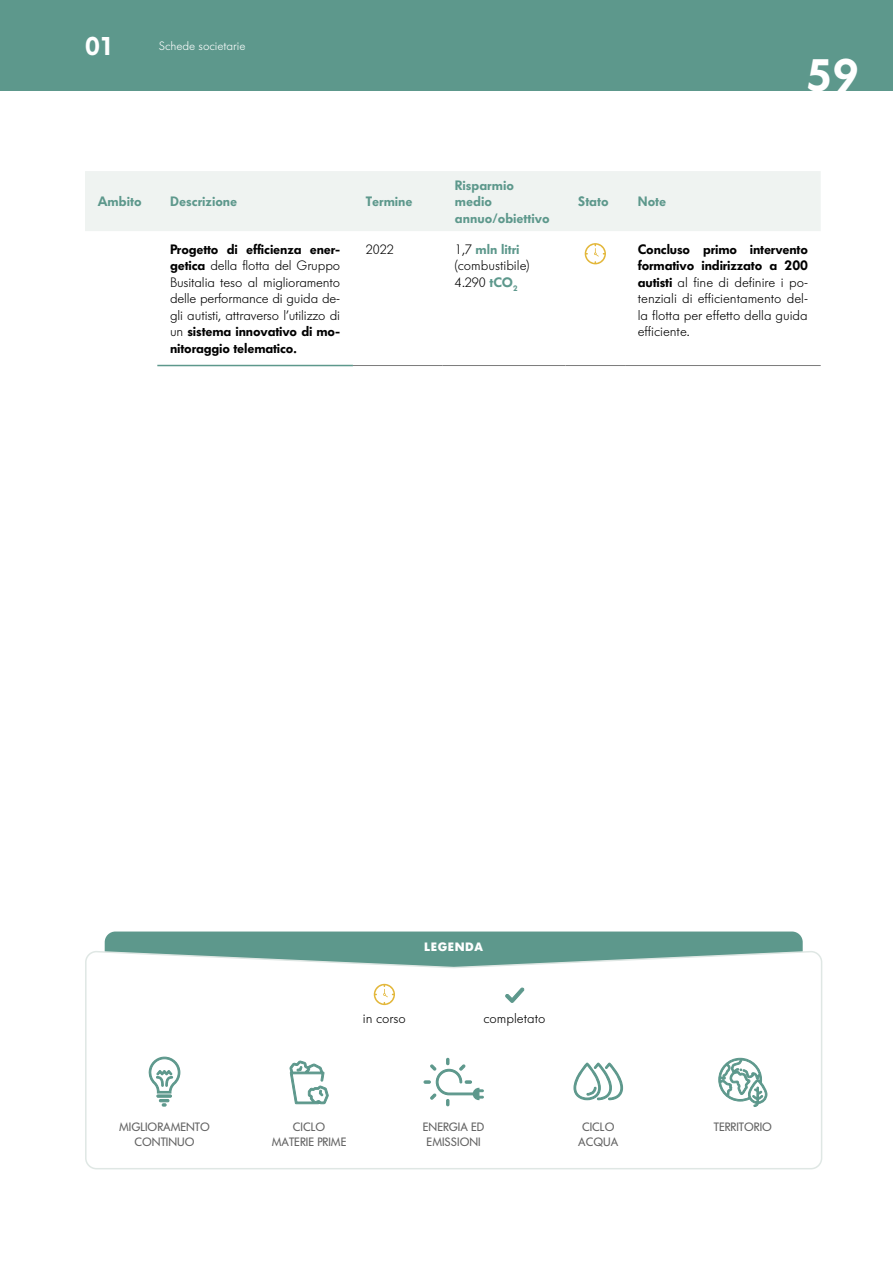
<style>
.page{position:relative;width:893px;height:1263px;background:#fff}
.page>*{position:absolute;margin:0;border:0;box-sizing:border-box;transform-origin:0 0}
.t1{font:600 45px "Futura Serie BQ";color:#fff}
.t2{font:600 25.5px "Futura Serie BQ";color:#fff}
.t3{font:300 13.5px/16.5px "Futura Serie BQ";color:#000;text-align:justify}
.t4{font:600 13.5px/16.2px "Futura Serie BQ";color:#5d988c}
.t5{font:12px/15px "Futura Serie BQ";color:#636363;text-align:center}
.t6{font:300 12px "Futura Serie BQ";color:#fff}
.t7{font:700 12px "Futura Serie BQ";letter-spacing:.05em;color:#fff}
.s1{font-weight:600}
.s2{font-weight:600;color:#5d988c}
</style>
<div class="page">
<div style="left:0;top:0;width:893px;height:91px;background:#5d988c"></div>
<div style="left:105px;top:931px;width:698px;height:184px;background:#5d988c;border-radius:11px"></div>
<div style="left:86px;top:952px;width:736px;height:217px;background:#fff;border-radius:11px"></div>
<div style="left:85px;top:951px;width:737px;height:218px;border:2px solid #dfe7e4;border-radius:11px"></div>
<svg style="left:573px;top:1062px;width:51px;height:39px"></svg>
<svg style="left:290px;top:1060px;width:39px;height:45px"></svg>
<svg style="left:718px;top:1057px;width:50px;height:50px"></svg>
<svg style="left:374px;top:984px;width:21px;height:21px"></svg>
<svg style="left:505px;top:987px;width:20px;height:16px"></svg>
<svg style="left:423px;top:1057px;width:61px;height:50px"></svg>
<svg style="left:149px;top:1056px;width:32px;height:51px"></svg>
<div style="left:85px;top:171px;width:736px;height:60px;background:#eff3f1"></div>
<hr style="left:353px;top:365px;width:89px;height:1px;background:#7c7c7c">
<hr style="left:442px;top:365px;width:124px;height:1px;background:#7c7c7c">
<hr style="left:566px;top:365px;width:59px;height:1px;background:#7c7c7c">
<hr style="left:625px;top:365px;width:196px;height:1px;background:#7c7c7c">
<hr style="left:157px;top:365px;width:196px;height:1px;background:#5d988c">
<svg style="left:585px;top:243px;width:21px;height:21px"></svg>
<h2 class="t2" style="left:85px;top:32px;width:31px">01</h2>
<p class="t6" style="left:159px;top:39px;width:88px">Schede societarie</p>
<p class="t4" style="left:98px;top:194px;width:45px">Ambito</p>
<p class="t4" style="left:170px;top:194px;width:69px">Descrizione</p>
<p class="t4" style="left:366px;top:194px;width:48px">Termine</p>
<p class="t4" style="left:455px;top:178px;width:96px">Risparmio medio annuo/obiettivo</p>
<p class="t4" style="left:578px;top:194px;width:32px">Stato</p>
<p class="t4" style="left:638px;top:194px;width:30px">Note</p>
<h1 class="t1" style="left:806px;top:49px;width:54px">59</h1>
<p class="t3" style="left:170px;top:241px;width:172px"><span class="s1">Progetto di efficienza ener&shy;getica</span> della flotta del Gruppo Busitalia teso al miglioramento delle performance di guida de&shy;gli autisti, attraverso l’utilizzo di un <span class="s1">sistema innovativo di mo&shy;nitoraggio telematico.</span></p>
<p class="t3" style="left:366px;top:241px;width:30px">2022</p>
<p class="t3" style="left:455px;top:241px;width:76px;text-align:left">1,7 <span class="s2">mln litri </span>(combustibile)<br>4.290 <span class="s2">tCO</span><sub>2</sub></p>
<p class="t3" style="left:638px;top:241px;width:172px"><span class="s1">Concluso primo intervento formativo indirizzato a 200 autisti</span> al fine di definire i po&shy;tenziali di efficientamento del&shy;la flotta per effetto della guida efficiente.</p>
<p class="t7" style="left:424px;top:939px;width:60px">LEGENDA</p>
<p class="t3" style="left:363px;top:1010px;width:45px">in corso</p>
<p class="t3" style="left:483px;top:1010px;width:63px">completato</p>
<p class="t5" style="left:119px;top:1120px;width:92px">MIGLIORAMENTO<br>CONTINUO</p>
<p class="t5" style="left:423px;top:1120px;width:63px">ENERGIA ED<br>EMISSIONI</p>
<p class="t5" style="left:578px;top:1120px;width:41px">CICLO<br>ACQUA</p>
<p class="t5" style="left:293px;top:1120px;width:34px">CICLO</p>
<p class="t5" style="left:714px;top:1120px;width:60px">TERRITORIO</p>
<p class="t5" style="left:272px;top:1135px;width:76px">MATERIE PRIME</p>
</div>
